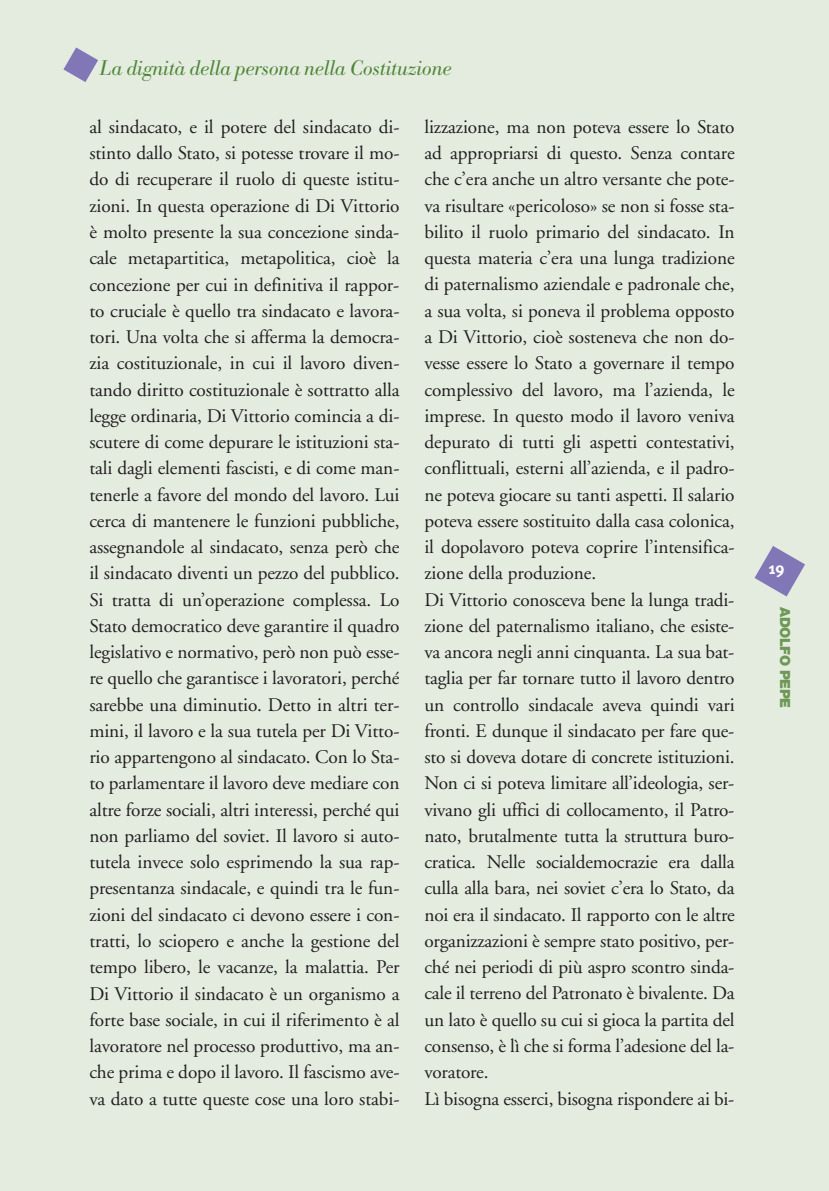
<style>
.page{position:relative;width:829px;height:1191px;background:#fff}
.page>*{position:absolute;margin:0;border:0;box-sizing:border-box;transform-origin:0 0}
.t1{font:italic 300 21px "Bodoni BE";letter-spacing:-.01em;color:#4f8636}
.t2{font:19.25px/26.2px "Adobe Garamond";letter-spacing:-.01em;color:#231f20;text-align:justify}
.t3{font:19.25px "R Meta Bold Caps";color:#fff}
.t4{font:900 14px "Helvetica Neue LT Std";letter-spacing:-.035em;color:#6d9855}
</style>
<div class="page">
<div style="left:0;top:0;width:828px;height:1191px;background:#e4ece0"></div>
<svg style="left:754px;top:546px;width:51px;height:50px"></svg>
<svg style="left:63px;top:47px;width:35px;height:35px"></svg>
<p class="t1" style="left:99px;top:59px;width:353px">La dignità della persona nella Costituzione</p>
<p class="t2" style="left:89px;top:115px;width:312px">al sindacato, e il potere del sindacato di&shy;stinto dallo Stato, si potesse trovare il mo&shy;do di recuperare il ruolo di queste istitu&shy;zioni. In questa operazione di Di Vittorio è molto presente la sua concezione sinda&shy;cale metapartitica, metapolitica, cioè la concezione per cui in definitiva il rappor&shy;to cruciale è quello tra sindacato e lavora&shy;tori. Una volta che si afferma la democra&shy;zia costituzionale, in cui il lavoro diven&shy;tando diritto costituzionale è sottratto alla legge ordinaria, Di Vittorio comincia a di&shy;scutere di come depurare le istituzioni sta&shy;tali dagli elementi fascisti, e di come man&shy;tenerle a favore del mondo del lavoro. Lui cerca di mantenere le funzioni pubbliche, assegnandole al sindacato, senza però che il sindacato diventi un pezzo del pubblico.<br>Si tratta di un’operazione complessa. Lo Stato democratico deve garantire il quadro legislativo e normativo, però non può esse&shy;re quello che garantisce i lavoratori, perché sarebbe una diminutio. Detto in altri ter&shy;mini, il lavoro e la sua tutela per Di Vitto&shy;rio appartengono al sindacato. Con lo Sta&shy;to parlamentare il lavoro deve mediare con altre forze sociali, altri interessi, perché qui non parliamo del soviet. Il lavoro si auto&shy;tutela invece solo esprimendo la sua rap&shy;presentanza sindacale, e quindi tra le fun&shy;zioni del sindacato ci devono essere i con&shy;tratti, lo sciopero e anche la gestione del tempo libero, le vacanze, la malattia. Per Di Vittorio il sindacato è un organismo a forte base sociale, in cui il riferimento è al lavoratore nel processo produttivo, ma an&shy;che prima e dopo il lavoro. Il fascismo ave&shy;va dato a tutte queste cose una loro stabi-</p>
<p class="t2" style="left:424px;top:115px;width:312px;text-align:left">lizzazione, ma non poteva essere lo Stato ad appropriarsi di questo. Senza contare che c’era anche un altro versante che pote&shy;va risultare «pericoloso» se non si fosse sta&shy;bilito il ruolo primario del sindacato. In questa materia c’era una lunga tradizione di paternalismo aziendale e padronale che, a sua volta, si poneva il problema opposto a Di Vittorio, cioè sosteneva che non do&shy;vesse essere lo Stato a governare il tempo complessivo del lavoro, ma l’azienda, le imprese. In questo modo il lavoro veniva depurato di tutti gli aspetti contestativi, conflittuali, esterni all’azienda, e il padro&shy;ne poteva giocare su tanti aspetti. Il salario poteva essere sostituito dalla casa colonica, il dopolavoro poteva coprire l’intensifica&shy;zione della produzione.<br>Di Vittorio conosceva bene la lunga tradi&shy;zione del paternalismo italiano, che esiste&shy;va ancora negli anni cinquanta. La sua bat&shy;taglia per far tornare tutto il lavoro dentro un controllo sindacale aveva quindi vari fronti. E dunque il sindacato per fare que&shy;sto si doveva dotare di concrete istituzioni.<br>Non ci si poteva limitare all’ideologia, ser&shy;vivano gli uffici di collocamento, il Patro&shy;nato, brutalmente tutta la struttura buro&shy;cratica. Nelle socialdemocrazie era dalla culla alla bara, nei soviet c’era lo Stato, da noi era il sindacato. Il rapporto con le altre organizzazioni è sempre stato positivo, per&shy;ché nei periodi di più aspro scontro sinda&shy;cale il terreno del Patronato è bivalente. Da un lato è quello su cui si gioca la partita del consenso, è lì che si forma l’adesione del la&shy;voratore.<br>Lì bisogna esserci, bisogna rispondere ai bi-</p>
<p class="t3" style="left:768px;top:556px;width:17px">19</p>
<p class="t4" style="left:789px;top:607px;width:102px;rotate:90deg">ADOLFO PEPE</p>
</div>
